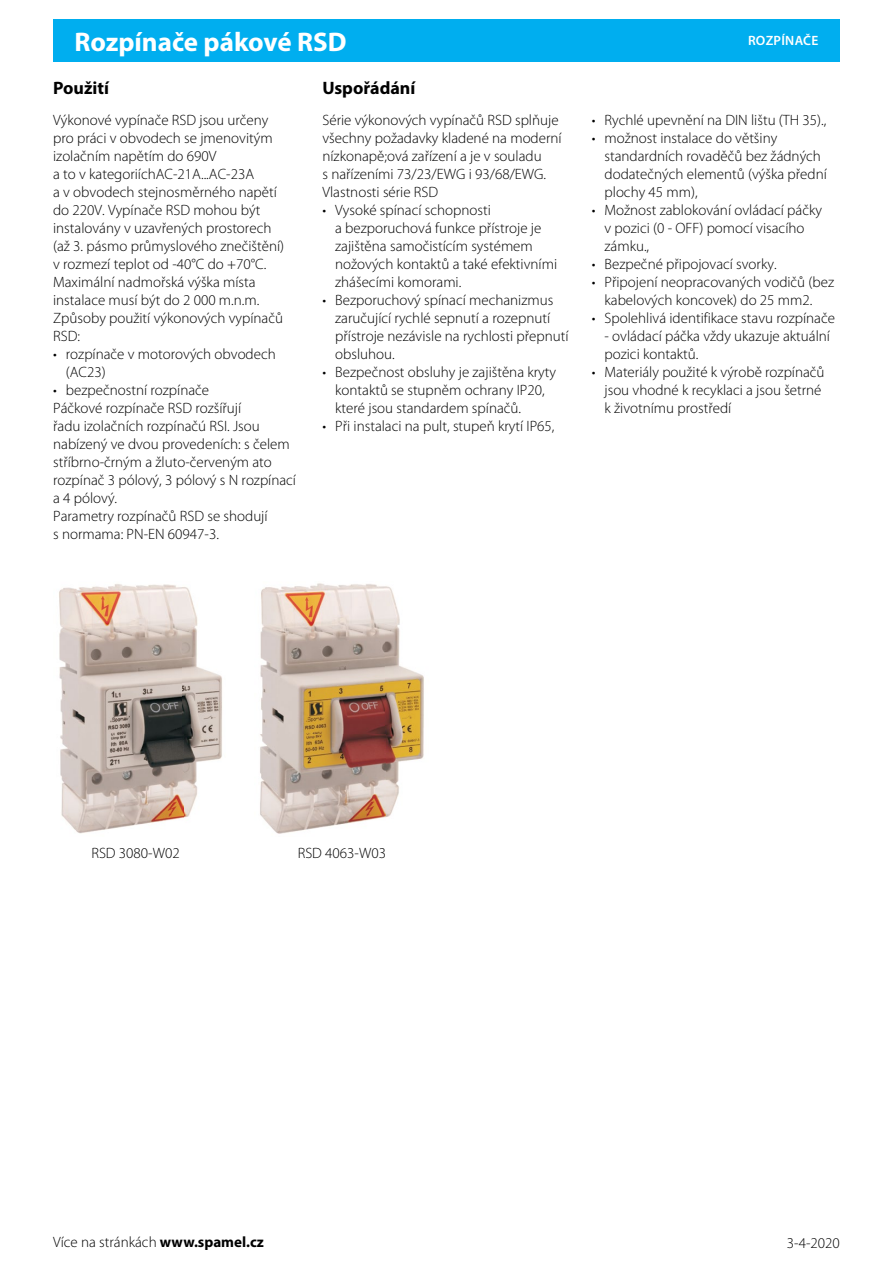
<style>
.page{position:relative;width:893px;height:1263px;background:#fff}
.page>*{position:absolute;margin:0;border:0;box-sizing:border-box;transform-origin:0 0}
.t1{font:700 27px "Myriad Pro";color:#fff}
.Naglowek_opisu{font:700 18px "Myriad Pro";color:#000}
.punkty_do_lewej_10{font:300 15px/18px "Myriad Pro";color:#000}
.do_lewej_10{font:300 15px/18px "Myriad Pro";color:#000}
.Zdjecie_produktu{font:300 15px "Myriad Pro";color:#000}
.t2{font:600 13.5px "Myriad Pro";letter-spacing:.02em;color:#fff}
.s1{font-weight:700}
</style>
<div class="page">
<div style="left:53px;top:19px;width:787px;height:43px;background:#00aeef"></div>
<img style="left:59px;top:584px;width:163px;height:250px">
<img style="left:260px;top:583px;width:164px;height:251px">
<h1 class="t1" style="left:74px;top:24px;width:274px">Rozpínače pákové RSD</h1>
<p class="Naglowek_opisu" style="left:53px;top:76px;width:57px">Použití</p>
<p class="do_lewej_10" style="left:53px;top:111px;width:233px">Výkonové vypínače RSD jsou určeny pro práci v obvodech se jmenovitým izolačním napětím do 690V<br>a to v kategoriíchAC-21A...AC-23A<br>a v obvodech stejnosměrného napětí do 220V. Vypínače RSD mohou být instalovány v uzavřených prostorech (až 3. pásmo průmyslového znečištění) v rozmezí teplot od -40°C do +70°C.<br>Maximální nadmořská výška místa instalace musí být do 2 000 m.n.m.</p>
<p class="do_lewej_10" style="left:53px;top:309px;width:231px">Způsoby použití výkonových vypínačů<br>RSD:</p>
<p class="punkty_do_lewej_10" style="left:66px;top:345px;width:211px;text-indent:-13px">• rozpínače v motorových obvodech (AC23)</p>
<p class="punkty_do_lewej_10" style="left:53px;top:381px;width:157px">• bezpečnostní rozpínače</p>
<p class="do_lewej_10" style="left:53px;top:399px;width:244px">Páčkové rozpínače RSD rozšířují<br>řadu izolačních rozpínačú RSI. Jsou nabízený ve dvou provedeních: s čelem stříbrno-črným a žluto-červeným ato rozpínač 3 pólový, 3 pólový s N rozpínací a 4 pólový.</p>
<p class="do_lewej_10" style="left:53px;top:507px;width:216px">Parametry rozpínačů RSD se shodují s normama: PN-EN 60947-3.</p>
<p class="Naglowek_opisu" style="left:322px;top:76px;width:94px">Uspořádání</p>
<p class="do_lewej_10" style="left:322px;top:111px;width:241px">Série výkonových vypínačů RSD splňuje všechny požadavky kladené na moderní nízkonapě;ová zařízení a je v souladu<br>s nařízeními 73/23/EWG i 93/68/EWG.</p>
<p class="do_lewej_10" style="left:322px;top:183px;width:117px">Vlastnosti série RSD</p>
<p class="punkty_do_lewej_10" style="left:335px;top:201px;width:223px;text-indent:-13px">• Vysoké spínací schopnosti<br>a bezporuchová funkce přístroje je zajištěna samočistícím systémem nožových kontaktů a také efektivními zhášecími komorami.</p>
<p class="punkty_do_lewej_10" style="left:335px;top:291px;width:235px;text-indent:-13px">• Bezporuchový spínací mechanizmus zaručující rychlé sepnutí a rozepnutí přístroje nezávisle na rychlosti přepnutí obsluhou.</p>
<p class="punkty_do_lewej_10" style="left:335px;top:363px;width:222px;text-indent:-13px">• Bezpečnost obsluhy je zajištěna kryty kontaktů se stupněm ochrany IP20, které jsou standardem spínačů.</p>
<p class="punkty_do_lewej_10" style="left:322px;top:417px;width:233px">• Při instalaci na pult, stupeň krytí IP65,</p>
<p class="t2" style="left:748px;top:32px;width:72px">ROZPÍNAČE</p>
<p class="punkty_do_lewej_10" style="left:592px;top:111px;width:236px">• Rychlé upevnění na DIN lištu (TH 35).,</p>
<p class="punkty_do_lewej_10" style="left:604px;top:129px;width:224px;text-indent:-13px">• možnost instalace do většiny standardních rovaděčů bez žádných dodatečných elementů (výška přední plochy 45 mm),</p>
<p class="punkty_do_lewej_10" style="left:604px;top:201px;width:219px;text-indent:-13px">• Možnost zablokování ovládací páčky v pozici (0 - OFF) pomocí visacího zámku.,</p>
<p class="punkty_do_lewej_10" style="left:592px;top:255px;width:186px">• Bezpečné připojovací svorky.</p>
<p class="punkty_do_lewej_10" style="left:604px;top:273px;width:231px;text-indent:-13px">• Připojení neopracovaných vodičů (bez kabelových koncovek) do 25 mm2.</p>
<p class="punkty_do_lewej_10" style="left:592px;top:309px;width:245px">• Spolehlivá identifikace stavu rozpínače</p>
<p class="punkty_do_lewej_10" style="left:604px;top:327px;width:227px">- ovládací páčka vždy ukazuje aktuální pozici kontaktů.</p>
<p class="punkty_do_lewej_10" style="left:604px;top:363px;width:222px;text-indent:-13px">• Materiály použité k výrobě rozpínačů jsou vhodné k recyklaci a jsou šetrné k životnímu prostředí</p>
<p class="Zdjecie_produktu" style="left:91px;top:845px;width:90px">RSD 3080-W02</p>
<p class="Zdjecie_produktu" style="left:298px;top:845px;width:90px">RSD 4063-W03</p>
<p class="do_lewej_10" style="left:53px;top:1233px;width:212px">Více na stránkách <span class="s1">www.spamel.cz</span></p>
<p class="do_lewej_10" style="left:787px;top:1234px;width:54px">3-4-2020</p>
</div>
